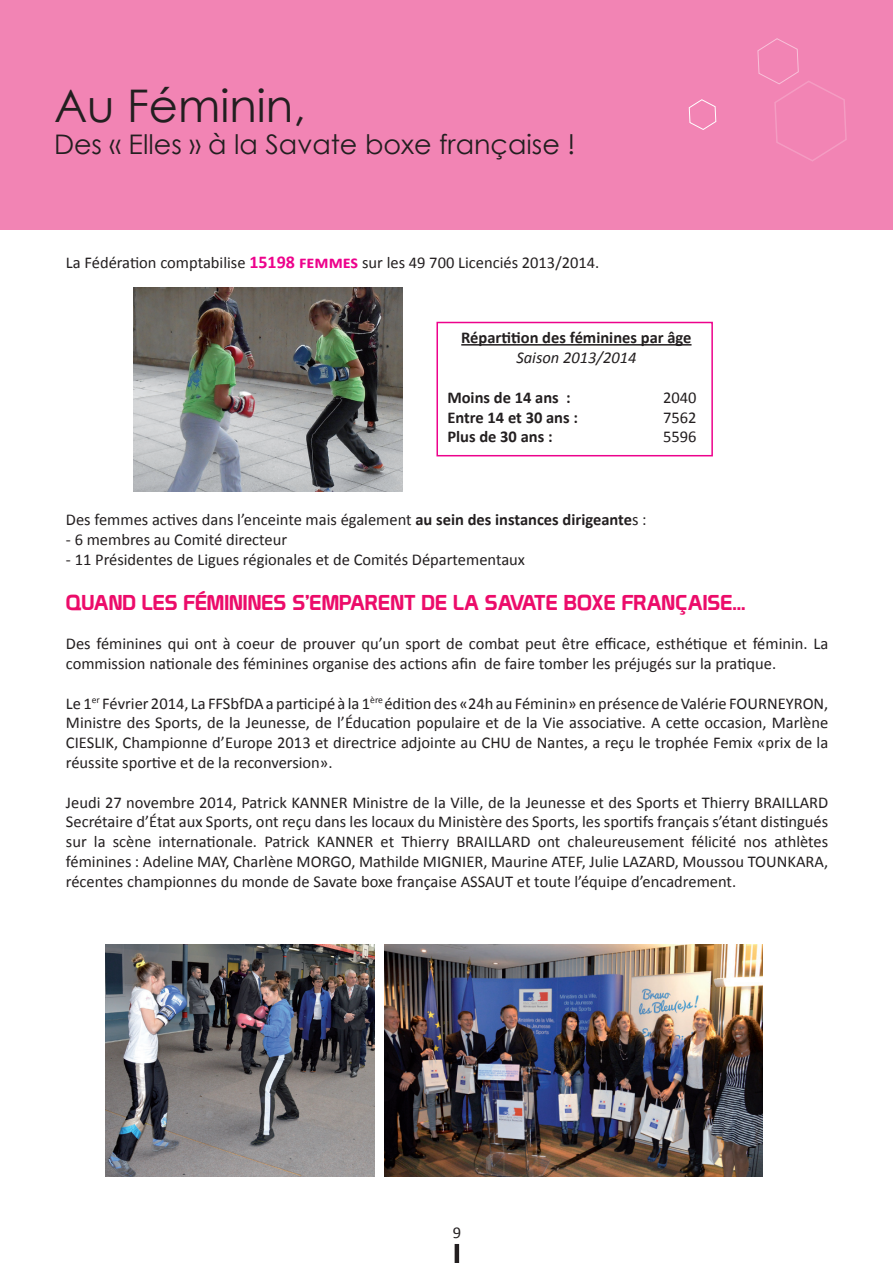
<style>
.page{position:relative;width:893px;height:1263px;background:#fff}
.page>*{position:absolute;margin:0;border:0;box-sizing:border-box;transform-origin:0 0}
.t1{font:45px "Century Gothic";color:#231f20}
.t2{font:27px "Century Gothic";color:#231f20}
.t3{font:21px "Prototype";color:#ec0c6a}
.t4{font:16.5px/19.8px "Calibri";color:#231f20;text-align:justify}
.t5{font:700 16.5px "Calibri";color:#231f20}
.t6{font:italic 16.5px "Calibri";color:#231f20}
.s1{font-weight:700;font-size:18px;color:#ed028c}
.s2{font-weight:700}
</style>
<div class="page">
<img style="left:134px;top:287px;width:268px;height:204px">
<img style="left:105px;top:944px;width:270px;height:232px">
<img style="left:385px;top:944px;width:377px;height:232px">
<div style="left:0;top:0;width:893px;height:230px;background:#f284b4"></div>
<svg style="left:688px;top:99px;width:29px;height:31px"></svg>
<svg style="left:757px;top:38px;width:90px;height:124px"></svg>
<hr style="left:455px;top:1244px;width:4px;height:19px;background:#231f20">
<hr style="left:461px;top:344px;width:230px;height:2px;background:#231f20">
<div style="left:436px;top:322px;width:277px;height:134px;border:2px solid #ed028c"></div>
<h1 class="t1" style="left:54px;top:74px;width:253px">Au Féminin,</h1>
<h2 class="t2" style="left:54px;top:126px;width:523px">Des « Elles » à la Savate boxe française !</h2>
<p class="t4" style="left:66px;top:251px;width:535px">La Fédération comptabilise <span class="s1">15198 femmes</span> sur les 49 700 Licenciés 2013/2014.</p>
<p class="t5" style="left:461px;top:328px;width:232px">Répartition des féminines par âge</p>
<p class="t6" style="left:516px;top:347px;width:122px">Saison 2013/2014</p>
<p class="t5" style="left:447px;top:387px;width:125px">Moins de 14 ans :</p>
<p class="t4" style="left:663px;top:387px;width:35px">2040</p>
<p class="t5" style="left:447px;top:407px;width:132px">Entre 14 et 30 ans :</p>
<p class="t4" style="left:663px;top:406px;width:35px">7562</p>
<p class="t5" style="left:447px;top:427px;width:107px">Plus de 30 ans :</p>
<p class="t4" style="left:663px;top:426px;width:35px">5596</p>
<p class="t4" style="left:66px;top:509px;width:582px">Des femmes actives dans l’enceinte mais également <span class="s2">au sein des instances dirigeante</span>s :</p>
<p class="t4" style="left:66px;top:529px;width:223px">- 6 membres au Comité directeur</p>
<p class="t4" style="left:66px;top:548px;width:461px">- 11 Présidentes de Ligues régionales et de Comités Départementaux</p>
<p class="t3" style="left:66px;top:590px;width:30px">QUAND</p>
<p class="t3" style="left:142px;top:590px;width:13px">LES</p>
<p class="t3" style="left:184px;top:590px;width:52px">FÉMININES</p>
<p class="t3" style="left:292px;top:590px;width:61px">S’EMPARENT</p>
<p class="t3" style="left:422px;top:590px;width:89px">DE LA SAVATE</p>
<p class="t3" style="left:564px;top:590px;width:72px">BOXEFRAN</p>
<p class="t3" style="left:675px;top:590px;width:25px">ÇAISE</p>
<p class="t3" style="left:732px;top:590px;width:15px">...</p>
<p class="t4" style="left:66px;top:633px;width:764px">Des féminines qui ont à coeur de prouver qu’un sport de combat peut être efficace, esthétique et féminin. La commission nationale des féminines organise des actions afin de faire tomber les préjugés sur la pratique.</p>
<p class="t4" style="left:66px;top:692px;width:764px">Le 1<sup>er</sup> Février 2014, La FFSbfDA a participé à la 1<sup>ère</sup> édition des «24h au Féminin» en présence de Valérie FOURNEYRON, Ministre des Sports, de la Jeunesse, de l’Éducation populaire et de la Vie associative. A cette occasion, Marlène CIESLIK, Championne d’Europe 2013 et directrice adjointe au CHU de Nantes, a reçu le trophée Femix «prix de la réussite sportive et de la reconversion».</p>
<p class="t4" style="left:66px;top:791px;width:764px">Jeudi 27 novembre 2014, Patrick KANNER Ministre de la Ville, de la Jeunesse et des Sports et Thierry BRAILLARD Secrétaire d’État aux Sports, ont reçu dans les locaux du Ministère des Sports, les sportifs français s’étant distingués sur la scène internationale. Patrick KANNER et Thierry BRAILLARD ont chaleureusement félicité nos athlètes féminines : Adeline MAY, Charlène MORGO, Mathilde MIGNIER, Maurine ATEF, Julie LAZARD, Moussou TOUNKARA, récentes championnes du monde de Savate boxe française ASSAUT et toute l’équipe d’encadrement.</p>
<p class="t4" style="left:453px;top:1222px;width:10px">9</p>
</div>
